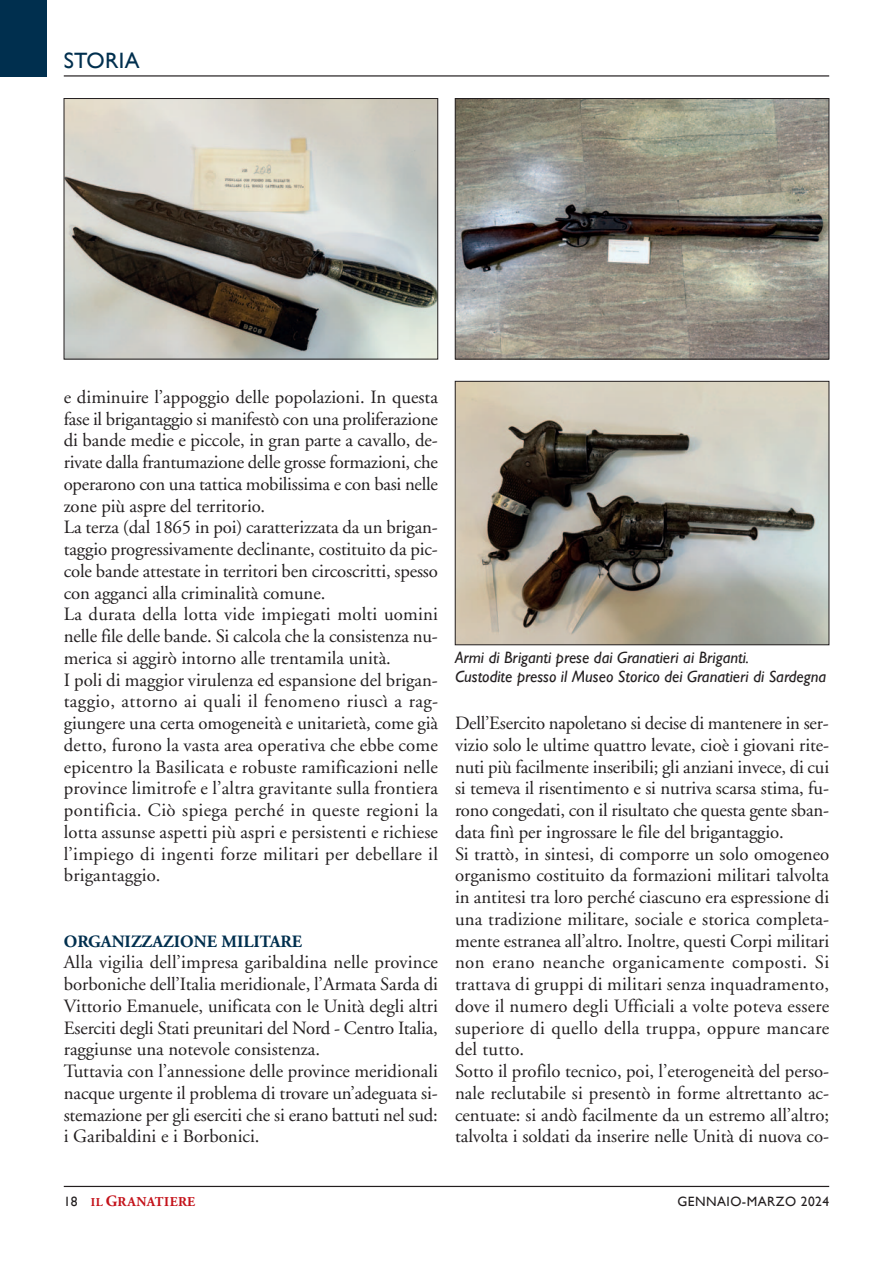
<style>
.page{position:relative;width:893px;height:1263px;background:#fff}
.page>*{position:absolute;margin:0;border:0;box-sizing:border-box;transform-origin:0 0}
.t1{font:22.2px "Gill Sans";letter-spacing:.015em;color:#002f4e}
.t2{font:18.75px/21.8px "Adobe Garamond";color:#231f20;text-align:justify}
.t3{font:700 17.25px "Adobe Garamond";color:#002f4e}
.t4{font:italic 16.5px "Gill Sans";color:#231f20}
.t5{font:13.5px "Gill Sans";letter-spacing:.035em;color:#231f20}
.t6{font:700 13.5px "Adobe Garamond";letter-spacing:.03em;color:#c4121a}
.s1{font-family:"Gill Sans";font-weight:400;color:#231f20}
.s2{font-size:12px}
.s3{font-size:15.75px}
</style>
<div class="page">
<hr style="left:64px;top:1186px;width:765px;height:1px;background:#231f20">
<hr style="left:64px;top:75px;width:765px;height:2px;background:#231f20">
<div style="left:0;top:0;width:47px;height:77px;background:#002f4e"></div>
<img style="left:66px;top:100px;width:370px;height:257px">
<div style="left:64px;top:98px;width:374px;height:261px;border:1px solid #231f20"></div>
<img style="left:457px;top:100px;width:370px;height:257px">
<div style="left:455px;top:98px;width:374px;height:261px;border:1px solid #231f20"></div>
<img style="left:457px;top:383px;width:370px;height:260px">
<div style="left:455px;top:381px;width:374px;height:264px;border:1px solid #231f20"></div>
<p class="t1" style="left:64px;top:48px;width:77px">STORIA</p>
<p class="t2" style="left:64px;top:388px;width:376px">e diminuire l’ap poggio delle popolazioni. In questa fase il brigantaggio si mani festò con una proliferazione di bande medie e piccole, in gran parte a cavallo, de&shy;rivate dalla frantumazione delle grosse for mazioni, che operarono con una tattica mobilissima e con basi nelle zone più aspre del territorio.</p>
<p class="t2" style="left:64px;top:518px;width:376px">La terza (dal 1865 in poi) caratterizzata da un brigan - taggio progressivamente declinante, costituito da pic&shy;cole bande attestate in territori ben circoscritti, spesso con agganci alla cri minalità comune.</p>
<p class="t2" style="left:64px;top:605px;width:376px">La durata della lotta vide impiegati molti uomini nelle file delle bande. Si calcola che la consistenza nu&shy;merica si aggirò intorno alle trentamila unità.</p>
<p class="t2" style="left:64px;top:670px;width:376px">I poli di maggior virulenza ed espansione del brigan - taggio, attorno ai quali il fenomeno riuscì a rag&shy;giungere una certa omogeneità e unitarietà, come già detto, furono la vasta area operativa che ebbe come epicentro la Basilicata e robuste ramificazioni nelle province li mitrofe e l’altra gravitante sulla frontiera pontificia. Ciò spiega perché in queste regioni la lotta assunse aspetti più aspri e persistenti e richiese l’impiego di ingenti forze militari per debellare il brigantaggio.</p>
<p class="t3" style="left:64px;top:934px;width:240px">ORGANIZZAZIONE MILITARE</p>
<p class="t2" style="left:64px;top:953px;width:376px">Alla vigilia dell’impresa garibaldina nelle province borboniche dell’Italia meridionale, l’Armata Sarda di Vittorio Emanuele, unificata con le Unità degli altri Eserciti degli Stati preunitari del Nord - Centro Italia, raggiunse una notevole consistenza.</p>
<p class="t2" style="left:64px;top:1062px;width:376px">Tuttavia con l’annessione delle province meridionali nacque urgente il problema di trovare un’adeguata si&shy;stemazione per gli eserciti che si erano battuti nel sud: i Garibaldini e i Borbonici.</p>
<p class="t4" style="left:455px;top:648px;width:296px">Armi di Briganti prese dai Granatieri ai Briganti.</p>
<p class="t4" style="left:455px;top:667px;width:373px">Custodite presso il Museo Storico dei Granatieri di Sardegna</p>
<p class="t2" style="left:455px;top:714px;width:376px">Dell’Esercito napoletano si decise di mantenere in ser&shy;vizio solo le ultime quattro levate, cioè i giovani rite&shy;nuti più facilmente inseribili; gli anziani invece, di cui si temeva il risentimento e si nutriva scarsa stima, fu&shy;rono congedati, con il risultato che questa gente sban&shy;data finì per ingrossare le file del brigantaggio.</p>
<p class="t2" style="left:455px;top:844px;width:376px">Si trattò, in sintesi, di comporre un solo omogeneo organismo costituito da formazioni militari talvolta in antitesi tra loro perché ciascuno era espressione di una tradizione militare, sociale e storica completa&shy;mente estranea all’altro. Inoltre, questi Corpi militari non erano neanche organicamente composti. Si trattava di gruppi di militari senza inquadramento, dove il numero degli Ufficiali a volte poteva essere superiore di quello della truppa, oppure mancare del tutto.</p>
<p class="t2" style="left:455px;top:1062px;width:376px">Sotto il profilo tecnico, poi, l’eterogeneità del perso&shy;nale reclutabile si presentò in forme altrettanto ac&shy;centuate: si andò facilmente da un estremo all’altro; talvolta i soldati da inserire nelle Unità di nuova co-</p>
<p class="t6" style="left:64px;top:1196px;width:133px"><span class="s1">18</span> <span class="s2">IL</span> <span class="s3">G</span>RANATIERE</p>
<p class="t5" style="left:677px;top:1193px;width:153px">GENNAIO-MARZO 2024</p>
</div>
